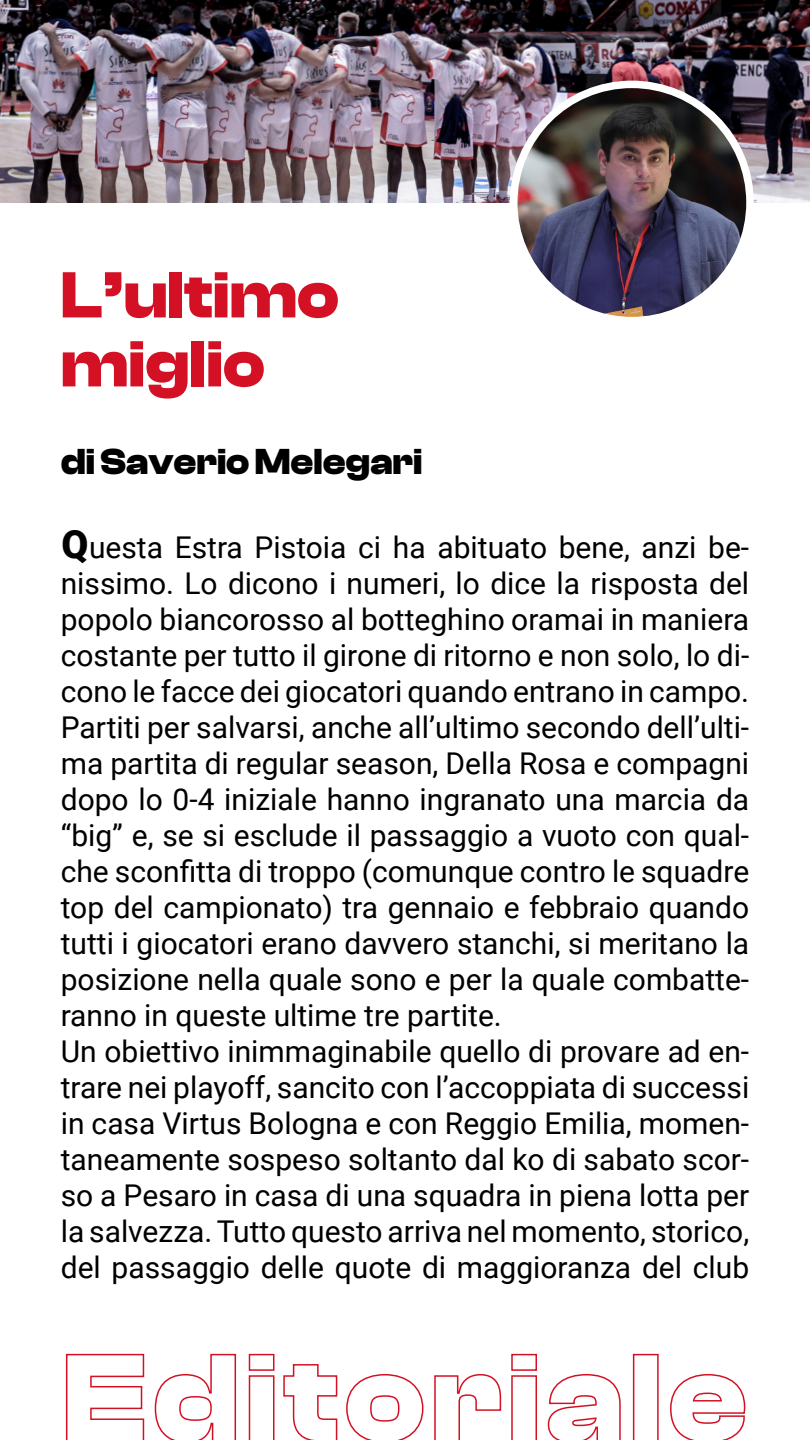
<style>
.page{position:relative;width:810px;height:1440px;background:#fff}
.page>*{position:absolute;margin:0;border:0;box-sizing:border-box;transform-origin:0 0}
.t1{font:700 67.5px/69px "Clash Display";color:#d41124}
.t2{font:700 37.5px "Clash Display";color:#000}
.t3{font:30px/36px "Roboto";color:#000}
.s1{font-weight:900;font-size:39px}
</style>
<div class="page">
<svg style="left:65px;top:1353px;width:80px;height:87px"></svg>
<svg style="left:154px;top:1353px;width:83px;height:87px"></svg>
<svg style="left:248px;top:1353px;width:27px;height:87px"></svg>
<svg style="left:283px;top:1364px;width:55px;height:76px"></svg>
<svg style="left:346px;top:1374px;width:78px;height:66px"></svg>
<svg style="left:434px;top:1374px;width:68px;height:66px"></svg>
<svg style="left:511px;top:1353px;width:26px;height:87px"></svg>
<svg style="left:547px;top:1374px;width:74px;height:66px"></svg>
<svg style="left:633px;top:1354px;width:26px;height:86px"></svg>
<svg style="left:670px;top:1374px;width:76px;height:66px"></svg>
<img style="left:0;top:0;width:810px;height:202px">
<img style="left:514px;top:84px;width:236px;height:237px;border-radius:118px">
<div style="left:510px;top:81px;width:244px;height:243px;border:8px solid #fff;border-radius:50%"></div>
<h1 class="t1" style="left:61px;top:261px;width:280px">L’ultimo miglio</h1>
<p class="t2" style="left:61px;top:441px;width:363px">di Saverio Melegari</p>
<p class="t3" style="left:61px;top:528px;width:690px"><span class="s1">Q</span>uesta Estra Pistoia ci ha abituato bene, anzi be&shy;nissimo. Lo dicono i numeri, lo dice la risposta del popolo biancorosso al botteghino oramai in maniera costante per tutto il girone di ritorno e non solo, lo di&shy;cono le facce dei giocatori quando entrano in campo.<br>Partiti per salvarsi, anche all’ultimo secondo dell’ulti&shy;ma partita di regular season, Della Rosa e compagni dopo lo 0-4 iniziale hanno ingranato una marcia da “big” e, se si esclude il passaggio a vuoto con qual&shy;che sconfitta di troppo (comunque contro le squadre top del campionato) tra gennaio e febbraio quando tutti i giocatori erano davvero stanchi, si meritano la posizione nella quale sono e per la quale combatte&shy;ranno in queste ultime tre partite.<br>Un obiettivo inimmaginabile quello di provare ad en&shy;trare nei playoff, sancito con l’accoppiata di successi in casa Virtus Bologna e con Reggio Emilia, momen&shy;taneamente sospeso soltanto dal ko di sabato scor&shy;so a Pesaro in casa di una squadra in piena lotta per la salvezza. Tutto questo arriva nel momento, storico, del passaggio delle quote di maggioranza del club</p>
</div>
